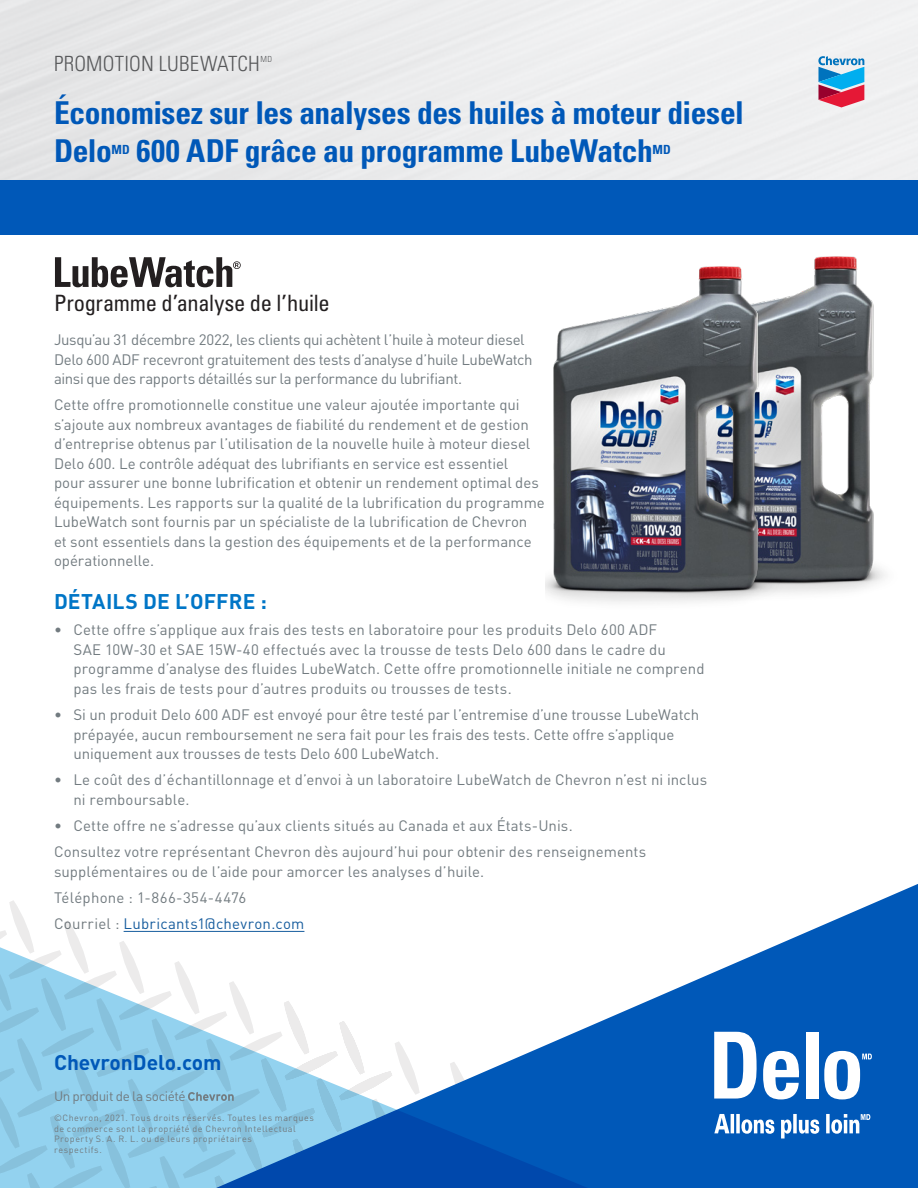
<style>
.page{position:relative;width:918px;height:1188px;background:#fff}
.page>*{position:absolute;margin:0;border:0;box-sizing:border-box;transform-origin:0 0}
.t1{font:700 condensed 31.5px/37.8px "Univers LT Std";letter-spacing:-.015em;color:#0058b8}
.Body{font:condensed 22.5px "Univers LT Std";letter-spacing:-.015em;color:#231f20}
.Subhead{font:300 condensed 21px "Univers LT Std";letter-spacing:.01em;color:#57585a}
.Subhead-2{font:700 21px "DIN";letter-spacing:.005em;color:#0076c7}
.t2{font:700 21px "DIN";color:#0058b8}
.Body-2{font:15px/19.5px "DIN";color:#727b80}
.Body-3{font:15px/19.5px "DIN";letter-spacing:-.025em;color:#727b80}
.Body-4{font:15px "DIN";letter-spacing:.015em;color:#175d9e}
.Body-5{font:13.5px "DIN";letter-spacing:-.03em;color:#727b80}
.t3{font:700 condensed 12.6px "Univers LT Std";color:#0058b8}
.t4{font:9px/10.5px "DIN";letter-spacing:.06em;color:#727b80}
.Subhead-3{font:300 condensed 8.4px "Univers LT Std";color:#57585a}
.s1{color:#727b80}
</style>
<div class="page">
<div style="left:0;top:180px;width:918px;height:54px;background:#0058b8"></div>
<svg style="left:818px;top:56px;width:46px;height:51px"></svg>
<svg style="left:0;top:901px;width:216px;height:41px"></svg>
<svg style="left:216px;top:884px;width:702px;height:304px;fill:#0058b8"></svg>
<svg style="left:0;top:942px;width:621px;height:246px"></svg>
<img style="left:788px;top:256px;width:97px;height:337px">
<img style="left:545px;top:266px;width:243px;height:337px">
<svg style="left:55px;top:257px;width:186px;height:30px"></svg>
<svg style="left:714px;top:1032px;width:85px;height:67px"></svg>
<div style="left:806px;top:1032px;width:12px;height:67px;background:#fff"></div>
<svg style="left:714px;top:1114px;width:156px;height:25px"></svg>
<svg style="left:824px;top:1051px;width:48px;height:48px"></svg>
<svg style="left:188px;top:1092px;width:46px;height:9px"></svg>
<p class="Subhead" style="left:54px;top:51px;width:207px">PROMOTION LUBEWATCH</p>
<p class="Subhead-3" style="left:261px;top:54px;width:13px">MD</p>
<p class="t1" style="left:54px;top:94px;width:691px">Économisez sur les analyses des huiles à moteur diesel<br>Delo</p>
<p class="t3" style="left:112px;top:142px;width:20px">MD</p>
<p class="t1" style="left:136px;top:132px;width:518px">600 ADF grâce au programme LubeWatch</p>
<p class="t3" style="left:652px;top:142px;width:20px">MD</p>
<p class="Body" style="left:54px;top:289px;width:277px">Programme d’analyse de l’huile</p>
<p class="Body-3" style="left:54px;top:330px;width:480px">Jusqu’au 31 décembre 2022, les clients qui achètent l’huile à moteur diesel<br>Delo 600 ADF recevront gratuitement des tests d’analyse d’huile LubeWatch ainsi que des rapports détaillés sur la performance du lubrifiant.</p>
<p class="Body-2" style="left:54px;top:395px;width:492px">Cette offre promotionnelle constitue une valeur ajoutée importante qui s’ajoute aux nombreux avantages de fiabilité du rendement et de gestion d’entreprise obtenus par l’utilisation de la nouvelle huile à moteur diesel Delo 600. Le contrôle adéquat des lubrifiants en service est essentiel<br>pour assurer une bonne lubrification et obtenir un rendement optimal des équipements. Les rapports sur la qualité de la lubrification du programme LubeWatch sont fournis par un spécialiste de la lubrification de Chevron<br>et sont essentiels dans la gestion des équipements et de la performance opérationnelle.</p>
<p class="Subhead-2" style="left:54px;top:588px;width:215px">DÉTAILS DE L’OFFRE :</p>
<p class="Body-2" style="left:74px;top:620px;width:633px;text-indent:-20px">• Cette offre s’applique aux frais des tests en laboratoire pour les produits Delo 600 ADF<br>SAE 10W-30 et SAE 15W-40 effectués avec la trousse de tests Delo 600 dans le cadre du programme d’analyse des fluides LubeWatch. Cette offre promotionnelle initiale ne comprend pas les frais de tests pour d’autres produits ou trousses de tests.</p>
<p class="Body-2" style="left:74px;top:705px;width:627px;text-indent:-20px">• Si un produit Delo 600 ADF est envoyé pour être testé par l’entremise d’une trousse LubeWatch prépayée, aucun remboursement ne sera fait pour les frais des tests. Cette offre s’applique uniquement aux trousses de tests Delo 600 LubeWatch.</p>
<p class="Body-2" style="left:74px;top:770px;width:635px;text-indent:-20px">• Le coût des d’échantillonnage et d’envoi à un laboratoire LubeWatch de Chevron n’est ni inclus ni remboursable.</p>
<p class="Body-2" style="left:54px;top:816px;width:520px">• Cette offre ne s’adresse qu’aux clients situés au Canada et aux États-Unis.</p>
<p class="Body-2" style="left:54px;top:842px;width:594px">Consultez votre représentant Chevron dès aujourd’hui pour obtenir des renseignements supplémentaires ou de l’aide pour amorcer les analyses d’huile.</p>
<p class="Body-2" style="left:54px;top:888px;width:194px">Téléphone : 1-866-354-4476</p>
<p class="Body-4" style="left:54px;top:915px;width:252px"><span class="s1">Courriel :</span> Lubricants1@chevron.com</p>
<p class="t2" style="left:54px;top:1049px;width:169px">ChevronDelo.com</p>
<p class="Body-5" style="left:54px;top:1088px;width:133px">Un produit de la société</p>
<p class="t4" style="left:54px;top:1112px;width:261px">©Chevron, 2021. Tous droits réservés. Toutes les marques de commerce sont la propriété de Chevron Intellectual Property S. A. R. L. ou de leurs propriétaires<br>respectifs.</p>
</div>
